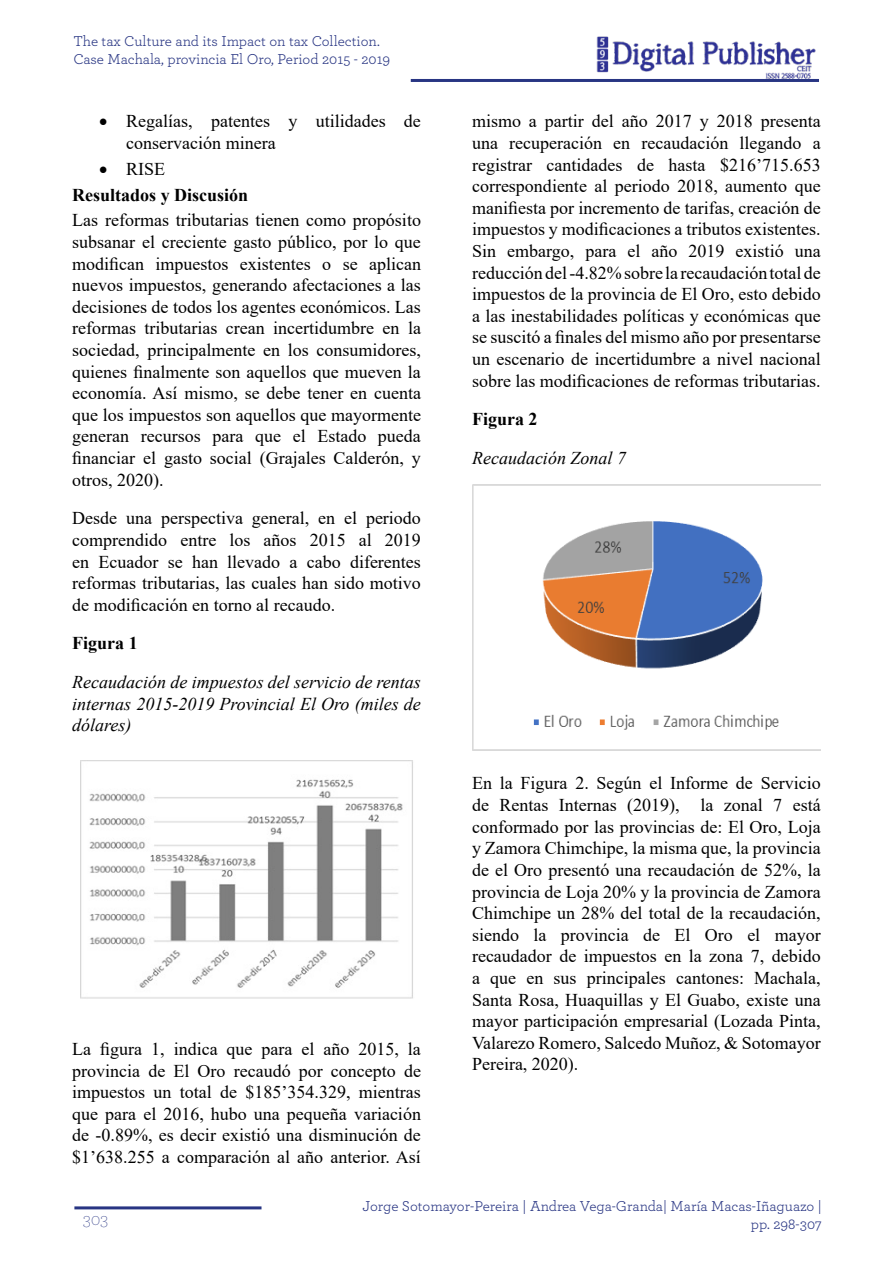
<style>
.page{position:relative;width:893px;height:1263px;background:#fff}
.page>*{position:absolute;margin:0;border:0;box-sizing:border-box;transform-origin:0 0}
.t1{font:18px/21.6px "Times New Roman";color:#000;text-align:justify}
.t2{font:italic 18px/21.6px "Times New Roman";color:#000;text-align:justify}
.t3{font:700 18px/25.8px "Times New Roman";color:#000}
.t4{font:200 18px "Archer";color:#283583}
.t5{font:15px/18px "Archer";color:#283583}
.s1{font-weight:400}
</style>
<div class="page">
<hr style="left:411px;top:79px;width:408px;height:3px;background:#283583">
<img style="left:596px;top:36px;width:220px;height:43px">
<hr style="left:74px;top:1206px;width:187px;height:3px;background:#283583">
<img style="left:81px;top:760px;width:332px;height:239px">
<img style="left:472px;top:484px;width:349px;height:267px">
<p class="t5" style="left:73px;top:31px;width:318px">The tax Culture and its Impact on tax Collection.<br>Case Machala, provincia El Oro, Period 2015 - 2019</p>
<p class="t1" style="left:126px;top:110px;width:296px;text-indent:-27px">• Regalías, patentes y utilidades de conservación minera</p>
<p class="t3" style="left:72px;top:155px;width:178px;text-indent:27px">• <span class="s1">RISE<br></span>Resultados y Discusión</p>
<p class="t1" style="left:72px;top:209px;width:350px">Las reformas tributarias tienen como propósito subsanar el creciente gasto público, por lo que modifican impuestos existentes o se aplican nuevos impuestos, generando afectaciones a las decisiones de todos los agentes económicos. Las reformas tributarias crean incertidumbre en la sociedad, principalmente en los consumidores, quienes finalmente son aquellos que mueven la economía. Así mismo, se debe tener en cuenta que los impuestos son aquellos que mayormente generan recursos para que el Estado pueda financiar el gasto social (Grajales Calderón, y otros, 2020).</p>
<p class="t1" style="left:72px;top:507px;width:350px">Desde una perspectiva general, en el periodo comprendido entre los años 2015 al 2019 en Ecuador se han llevado a cabo diferentes reformas tributarias, las cuales han sido motivo de modificación en torno al recaudo.</p>
<p class="t3" style="left:72px;top:630px;width:67px">Figura 1</p>
<p class="t2" style="left:72px;top:671px;width:350px">Recaudación de impuestos del servicio de rentas internas 2015-2019 Provincial El Oro (miles de dólares)</p>
<p class="t1" style="left:72px;top:1037px;width:350px">La figura 1, indica que para el año 2015, la provincia de El Oro recaudó por concepto de impuestos un total de $185’354.329, mientras que para el 2016, hubo una pequeña variación de -0.89%, es decir existió una disminución de $1’638.255 a comparación al año anterior. Así</p>
<p class="t1" style="left:472px;top:110px;width:350px">mismo a partir del año 2017 y 2018 presenta una recuperación en recaudación llegando a registrar cantidades de hasta $216’715.653 correspondiente al periodo 2018, aumento que manifiesta por incremento de tarifas, creación de impuestos y modificaciones a tributos existentes.<br>Sin embargo, para el año 2019 existió una reducción del -4.82% sobre la recaudación total de impuestos de la provincia de El Oro, esto debido a las inestabilidades políticas y económicas que se suscitó a finales del mismo año por presentarse un escenario de incertidumbre a nivel nacional sobre las modificaciones de reformas tributarias.</p>
<p class="t3" style="left:472px;top:406px;width:67px">Figura 2</p>
<p class="t2" style="left:472px;top:446px;width:155px">Recaudación Zonal 7</p>
<p class="t1" style="left:472px;top:772px;width:350px">En la Figura 2. Según el Informe de Servicio de Rentas Internas (2019), la zonal 7 está conformado por las provincias de: El Oro, Loja y Zamora Chimchipe, la misma que, la provincia de el Oro presentó una recaudación de 52%, la provincia de Loja 20% y la provincia de Zamora Chimchipe un 28% del total de la recaudación, siendo la provincia de El Oro el mayor recaudador de impuestos en la zona 7, debido a que en sus principales cantones: Machala, Santa Rosa, Huaquillas y El Guabo, existe una mayor participación empresarial (Lozada Pinta, Valarezo Romero, Salcedo Muñoz, &amp; Sotomayor Pereira, 2020).</p>
<p class="t4" style="left:83px;top:1208px;width:27px">303</p>
<p class="t5" style="left:363px;top:1196px;width:461px;text-align:right">Jorge Sotomayor-Pereira | Andrea Vega-Granda| María Macas-Iñaguazo | pp. 298-307</p>
</div>
